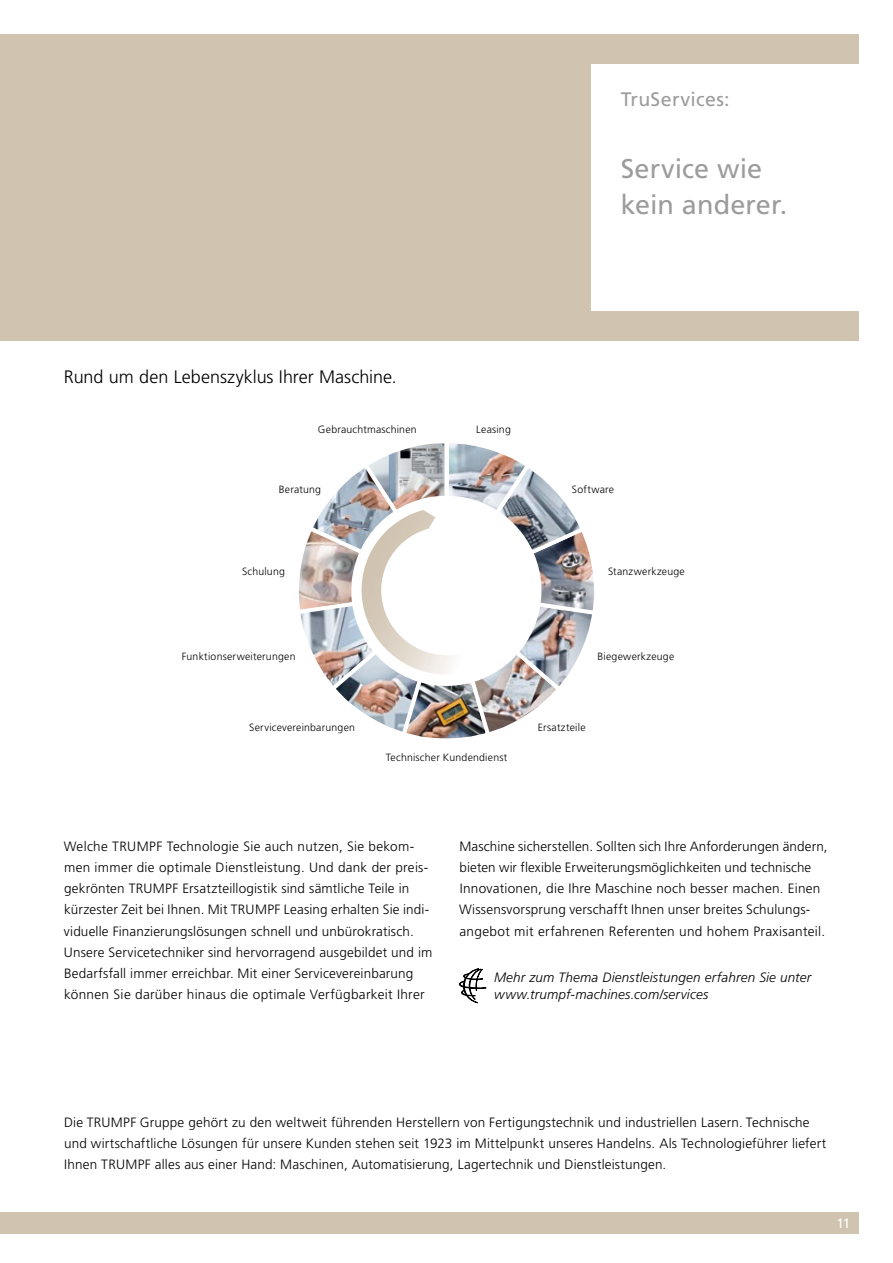
<style>
.page{position:relative;width:893px;height:1263px;background:#fff}
.page>*{position:absolute;margin:0;border:0;box-sizing:border-box;transform-origin:0 0}
.t1{font:27px/36.2px "Frutiger LT Pro";color:#9c9c9c}
.t2{font:19.5px "Frutiger LT Pro";letter-spacing:.015em;color:#9c9c9c}
.t3{font:300 18px "Frutiger LT Pro";color:#000}
.t4{font:300 13.5px/21.3px "Frutiger LT Pro";letter-spacing:.015em;color:#000}
.t5{font:italic 300 13.5px/17px "Frutiger LT Pro";letter-spacing:.015em;color:#000}
.t6{font:13.5px "Frutiger LT Pro";color:#fff}
.t7{font:300 10.5px "Frutiger LT Pro";letter-spacing:.02em;color:#000}
</style>
<div class="page">
<div style="left:0;top:34px;width:859px;height:306px;background:#d0c3b0"></div>
<div style="left:0;top:1212px;width:859px;height:21px;background:#d0c3b0"></div>
<div style="left:591px;top:64px;width:302px;height:246px;background:#fff"></div>
<img style="left:298px;top:443px;width:296px;height:296px">
<svg style="left:459px;top:968px;width:28px;height:36px"></svg>
<h2 class="t2" style="left:621px;top:88px;width:110px">TruServices:</h2>
<h1 class="t1" style="left:621px;top:150px;width:168px">Service wie kein anderer.</h1>
<h3 class="t3" style="left:64px;top:366px;width:335px">Rund um den Lebenszyklus Ihrer Maschine.</h3>
<p class="t7" style="left:318px;top:423px;width:100px">Gebrauchtmaschinen</p>
<p class="t7" style="left:476px;top:423px;width:36px">Leasing</p>
<p class="t7" style="left:279px;top:483px;width:44px">Beratung</p>
<p class="t7" style="left:572px;top:483px;width:44px">Software</p>
<p class="t7" style="left:242px;top:565px;width:44px">Schulung</p>
<p class="t7" style="left:608px;top:565px;width:78px">Stanzwerkzeuge</p>
<p class="t7" style="left:182px;top:650px;width:115px">Funktionserweiterungen</p>
<p class="t7" style="left:249px;top:721px;width:107px">Servicevereinbarungen</p>
<p class="t7" style="left:386px;top:751px;width:123px">Technischer Kundendienst</p>
<p class="t7" style="left:597px;top:650px;width:78px">Biegewerkzeuge</p>
<p class="t7" style="left:538px;top:721px;width:49px">Ersatzteile</p>
<p class="t4" style="left:64px;top:835px;width:370px">Welche TRUMPF Technologie Sie auch nutzen, Sie bekom&shy;men immer die optimale Dienstleistung. Und dank der preis&shy;gekrönten TRUMPF Ersatzteillogistik sind sämtliche Teile in kürzester Zeit bei Ihnen. Mit TRUMPF Leasing erhalten Sie indi&shy;viduelle Finanzierungslösungen schnell und unbürokratisch.<br>Unsere Servicetechniker sind hervorragend ausgebildet und im Bedarfsfall immer erreichbar. Mit einer Servicevereinbarung können Sie darüber hinaus die optimale Verfügbarkeit Ihrer</p>
<p class="t4" style="left:459px;top:835px;width:370px">Maschine sicherstellen. Sollten sich Ihre Anforderungen ändern, bieten wir flexible Erweiterungsmöglichkeiten und technische Innovationen, die Ihre Maschine noch besser machen. Einen Wissensvorsprung verschafft Ihnen unser breites Schulungs&shy;angebot mit erfahrenen Referenten und hohem Praxisanteil.</p>
<p class="t5" style="left:494px;top:969px;width:319px">Mehr zum Thema Dienstleistungen erfahren Sie unter www.trumpf-machines.com/services</p>
<p class="t4" style="left:64px;top:1112px;width:764px">Die TRUMPF Gruppe gehört zu den weltweit führenden Herstellern von Fertigungstechnik und industriellen Lasern. Technische und wirtschaftliche Lösungen für unsere Kunden stehen seit 1923 im Mittelpunkt unseres Handelns. Als Technologieführer liefert<br>Ihnen TRUMPF alles aus einer Hand: Maschinen, Automatisierung, Lagertechnik und Dienstleistungen.</p>
<p class="t6" style="left:836px;top:1215px;width:16px">11</p>
</div>
